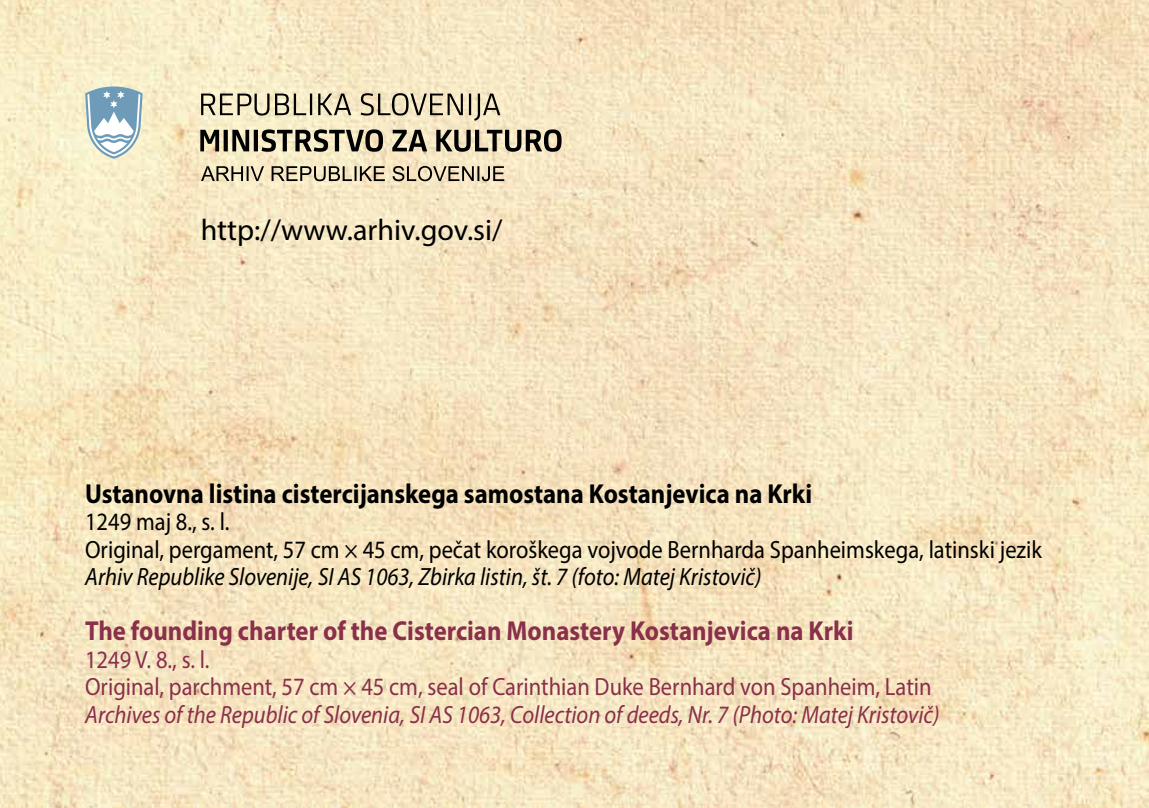
<style>
.page{position:relative;width:1149px;height:808px;background:#fff}
.page>*{position:absolute;margin:0;border:0;box-sizing:border-box;transform-origin:0 0}
.t1{font:30px "Myriad Pro";color:#000}
.t2{font:700 27.5px "Myriad Pro";color:#89304b;scale:.9 1}
.t3{font:700 27.5px "Myriad Pro";color:#000;scale:.9 1}
.t4{font:25px/27.5px "Myriad Pro";color:#000;scale:.9 1}
.t5{font:25px/27.5px "Myriad Pro";color:#89304b;scale:.9 1}
.t6{font:italic 25px "Myriad Pro";color:#89304b;scale:.9 1}
.t7{font:italic 25px "Myriad Pro";color:#000;scale:.9 1}
</style>
<div class="page">
<img style="left:0;top:0;width:1148px;height:808px">
<svg style="left:201px;top:166px;width:303px;height:15px;background:#a89e86"></svg>
<svg style="left:200px;top:129px;width:361px;height:23px;background:#8d8571"></svg>
<svg style="left:201px;top:93px;width:299px;height:28px;background:#c0b79b"></svg>
<svg style="left:85px;top:86px;width:58px;height:73px"></svg>
<p class="t1" style="left:201px;top:211px;width:303px">http://www.arhiv.gov.si/</p>
<p class="t3" style="left:85px;top:476px;width:809px">Ustanovna listina cistercijanskega samostana Kostanjevica na Krki</p>
<p class="t4" style="left:85px;top:508px;width:1064px">1249 maj 8., s. l.<br>Original, pergament, 57 cm × 45 cm, pečat koroškega vojvode Bernharda Spanheimskega, latinski jezik</p>
<p class="t7" style="left:85px;top:562px;width:753px">Arhiv Republike Slovenije, SI AS 1063, Zbirka listin, št. 7 (foto: Matej Kristovič)</p>
<p class="t2" style="left:85px;top:613px;width:855px">The founding charter of the Cistercian Monastery Kostanjevica na Krki</p>
<p class="t5" style="left:85px;top:645px;width:941px">1249 V. 8., s. l.<br>Original, parchment, 57 cm × 45 cm, seal of Carinthian Duke Bernhard von Spanheim, Latin</p>
<p class="t6" style="left:85px;top:699px;width:950px">Archives of the Republic of Slovenia, SI AS 1063, Collection of deeds, Nr. 7 (Photo: Matej Kristovič)</p>
</div>
